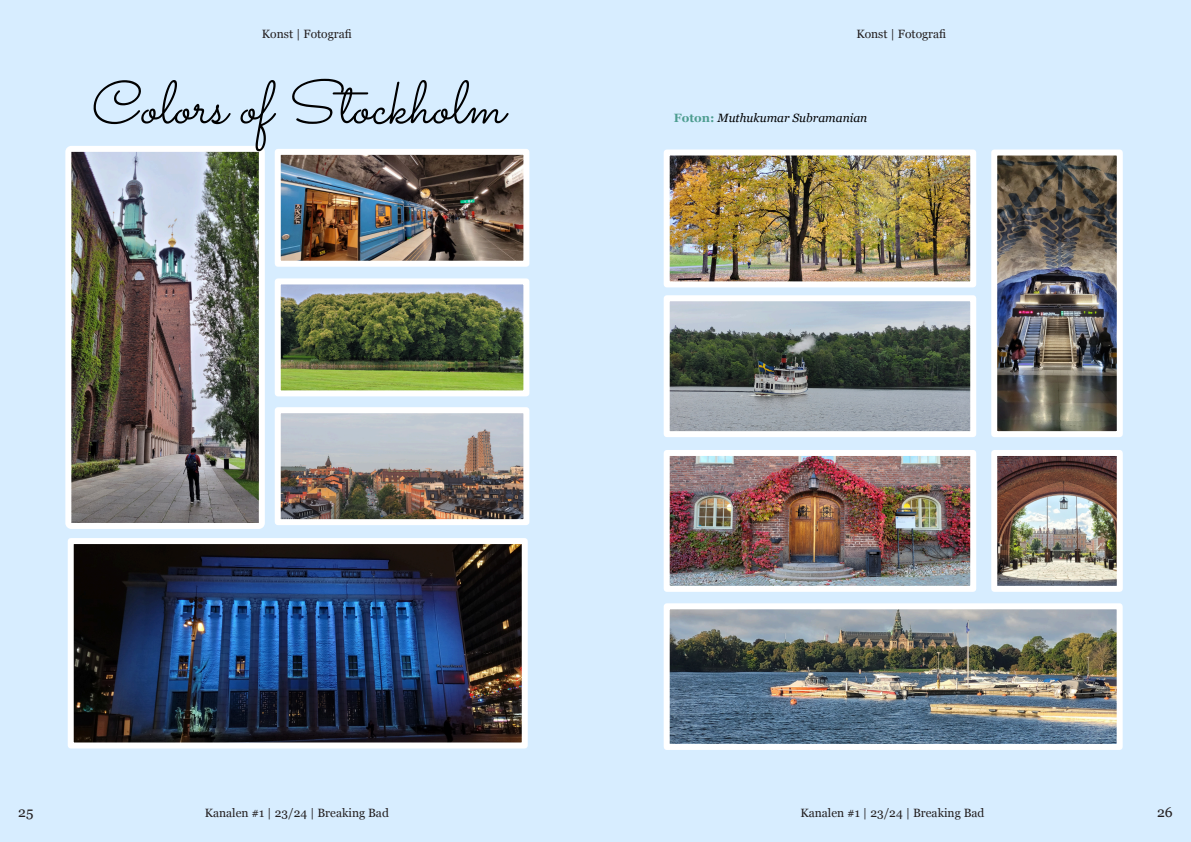
<style>
.page{position:relative;width:1191px;height:842px;background:#d7edff}
.page>*{position:absolute;margin:0;border:0;box-sizing:border-box;transform-origin:0 0}
.t1{font:italic 60px "Sacramento";color:#000}
.t2{font:14px "Georgia";color:#231f20}
.t3{font:12px "Georgia";color:#231f20}
.t4{font:italic 12px "Georgia";color:#000}
.s1{font-weight:700;font-style:normal;color:#4d9d90}
</style>
<div class="page">
<img style="left:65px;top:146px;width:200px;height:383px">
<img style="left:282px;top:285px;width:240px;height:104px">
<div style="left:275px;top:278px;width:254px;height:118px;border:6px solid #fff"></div>
<img style="left:670px;top:457px;width:299px;height:128px">
<div style="left:663px;top:450px;width:313px;height:142px;border:6px solid #fff"></div>
<img style="left:282px;top:414px;width:240px;height:104px">
<div style="left:275px;top:407px;width:254px;height:118px;border:6px solid #fff"></div>
<img style="left:998px;top:156px;width:117px;height:274px">
<div style="left:991px;top:149px;width:131px;height:288px;border:6px solid #fff"></div>
<img style="left:670px;top:610px;width:445px;height:133px">
<div style="left:663px;top:603px;width:459px;height:147px;border:6px solid #fff"></div>
<img style="left:998px;top:457px;width:117px;height:128px">
<div style="left:991px;top:450px;width:131px;height:142px;border:6px solid #fff"></div>
<img style="left:670px;top:156px;width:299px;height:124px">
<div style="left:663px;top:149px;width:313px;height:138px;border:6px solid #fff"></div>
<img style="left:670px;top:302px;width:299px;height:128px">
<div style="left:663px;top:295px;width:313px;height:142px;border:6px solid #fff"></div>
<img style="left:282px;top:156px;width:240px;height:104px">
<div style="left:275px;top:149px;width:254px;height:118px;border:6px solid #fff"></div>
<img style="left:75px;top:545px;width:446px;height:196px">
<div style="left:68px;top:538px;width:460px;height:210px;border:6px solid #fff"></div>
<p class="t3" style="left:262px;top:29px;width:91px">Konst | Fotografi</p>
<h1 class="t1" style="left:89px;top:67px;width:432px">Colorsof Stockholm</h1>
<p class="t3" style="left:856px;top:28px;width:91px">Konst | Fotografi</p>
<p class="t4" style="left:674px;top:113px;width:195px"><span class="s1">Foton:</span> Muthukumar Subramanian</p>
<p class="t2" style="left:18px;top:806px;width:17px">25</p>
<p class="t3" style="left:205px;top:808px;width:186px">Kanalen #1 | 23/24 | Breaking Bad</p>
<p class="t3" style="left:800px;top:808px;width:186px">Kanalen #1 | 23/24 | Breaking Bad</p>
<p class="t2" style="left:1157px;top:806px;width:17px">26</p>
</div>
